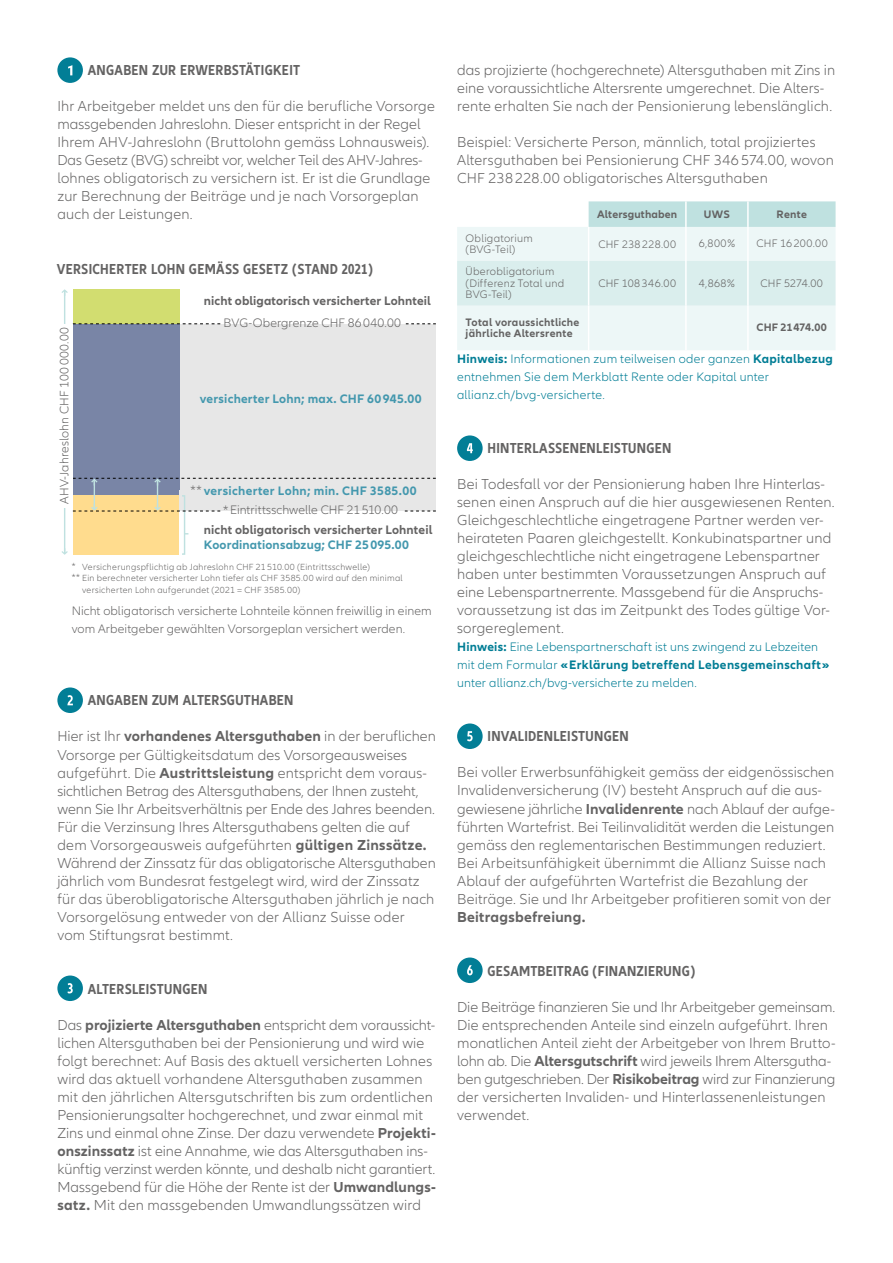
<style>
.page{position:relative;width:893px;height:1263px;background:#fff}
.page>*{position:absolute;margin:0;border:0;box-sizing:border-box;transform-origin:0 0}
.t1{font:300 15px/18px "Allianz Neo";letter-spacing:.005em;color:#646363}
.t2{font:700 condensed 15px "Allianz Neo";letter-spacing:.02em;color:#646363}
.t3{font:700 15px "Allianz Neo";letter-spacing:.015em;color:#646363}
.t4{font:300 12.75px/18px "Allianz Neo";letter-spacing:.015em;color:#007d95}
.t5{font:300 12.75px/18px "Allianz Neo";letter-spacing:.005em;color:#646363}
.t6{font:700 12.75px "Allianz Neo";letter-spacing:.02em;color:#4498ae}
.t7{font:700 12.75px "Allianz Neo";letter-spacing:.01em;color:#646363}
.t8{font:300 12.6px "Allianz Neo";letter-spacing:.015em;color:#646363}
.t9{font:300 11.25px/11.2px "Allianz Neo";letter-spacing:.02em;color:#646363}
.t10{font:700 11.25px/11.2px "Allianz Neo";letter-spacing:.025em;color:#646363}
.t11{font:300 9.15px "Allianz Neo";letter-spacing:.03em;color:#646363}
.s1{font-weight:300;color:#646363}
.s2{font-weight:700}
</style>
<div class="page">
<div style="left:589px;top:201px;width:247px;height:26px;background:#bfe1e0"></div>
<div style="left:457px;top:227px;width:379px;height:123px;background:#edf7f7"></div>
<div style="left:457px;top:261px;width:379px;height:45px;background:#daeeed"></div>
<hr style="left:685px;top:201px;width:2px;height:26px;background:#fff">
<hr style="left:747px;top:201px;width:2px;height:26px;background:#fff">
<hr style="left:588px;top:227px;width:1px;height:34px;background:#fff">
<hr style="left:588px;top:306px;width:1px;height:44px;background:#fff">
<hr style="left:685px;top:227px;width:2px;height:34px;background:#fff">
<hr style="left:685px;top:306px;width:2px;height:44px;background:#fff">
<hr style="left:747px;top:227px;width:2px;height:34px;background:#fff">
<hr style="left:747px;top:306px;width:2px;height:44px;background:#fff">
<hr style="left:588px;top:261px;width:1px;height:45px;background:#fff">
<hr style="left:685px;top:261px;width:2px;height:45px;background:#fff">
<hr style="left:747px;top:261px;width:2px;height:45px;background:#fff">
<div style="left:57px;top:57px;width:26px;height:26px;background:#027e96;border-radius:50%"></div>
<svg style="left:68px;top:65px;width:4px;height:10px"></svg>
<div style="left:57px;top:687px;width:26px;height:26px;background:#027e96;border-radius:50%"></div>
<svg style="left:67px;top:695px;width:6px;height:10px"></svg>
<div style="left:57px;top:975px;width:26px;height:26px;background:#027e96;border-radius:50%"></div>
<svg style="left:68px;top:983px;width:5px;height:10px"></svg>
<div style="left:457px;top:435px;width:26px;height:26px;background:#027e96;border-radius:50%"></div>
<svg style="left:467px;top:443px;width:6px;height:10px"></svg>
<div style="left:457px;top:723px;width:26px;height:26px;background:#027e96;border-radius:50%"></div>
<svg style="left:467px;top:731px;width:6px;height:10px"></svg>
<div style="left:457px;top:957px;width:26px;height:26px;background:#027e96;border-radius:50%"></div>
<svg style="left:467px;top:965px;width:6px;height:10px"></svg>
<div style="left:77px;top:324px;width:359px;height:187px;background:#e7e7e7"></div>
<div style="left:73px;top:324px;width:106px;height:171px;background:#7985a6"></div>
<div style="left:73px;top:289px;width:106px;height:35px;background:#d2dd70"></div>
<div style="left:73px;top:495px;width:106px;height:60px;background:#ffdc8e"></div>
<hr style="left:94px;top:479px;width:1px;height:30px;background:#bfe1e0">
<hr style="left:157px;top:479px;width:1px;height:30px;background:#bfe1e0">
<svg style="left:73px;top:478px;width:363px;height:7px"></svg>
<hr style="left:64px;top:291px;width:1px;height:262px;background:#bfe1e0">
<svg style="left:61px;top:548px;width:7px;height:7px"></svg>
<svg style="left:61px;top:289px;width:7px;height:7px"></svg>
<svg style="left:405px;top:511px;width:31px;height:1px"></svg>
<div style="left:179px;top:495px;width:6px;height:60px;border:1px solid #bfe1e0"></div>
<hr style="left:179px;top:503px;width:3px;height:52px;background:#fff">
<hr style="left:179px;top:490px;width:3px;height:21px;background:#e7e7e7">
<svg style="left:73px;top:323px;width:147px;height:1px"></svg>
<svg style="left:406px;top:323px;width:30px;height:1px"></svg>
<svg style="left:73px;top:504px;width:147px;height:8px"></svg>
<p class="t2" style="left:88px;top:62px;width:214px">ANGABEN ZUR ERWERBSTÄTIGKEIT</p>
<p class="t1" style="left:57px;top:98px;width:379px">Ihr Arbeitgeber meldet uns den für die berufliche Vorsorge massgebenden Jahreslohn. Dieser entspricht in der Regel Ihrem AHV-Jahreslohn (Bruttolohn gemäss Lohnausweis).<br>Das Gesetz (BVG) schreibt vor, welcher Teil des AHV-Jahres&shy;lohnes obligatorisch zu versichern ist. Er ist die Grundlage zur Berechnung der Beiträge und je nach Vorsorgeplan auch der Leistungen.</p>
<p class="t2" style="left:57px;top:260px;width:318px">VERSICHERTER LOHN GEMÄSS GESETZ (STAND 2021)</p>
<p class="t8" style="left:57px;top:504px;width:178px;rotate:-90deg">AHV-Jahreslohn CHF 100 000.00</p>
<p class="t7" style="left:204px;top:293px;width:228px">nicht obligatorisch versicherter Lohnteil</p>
<p class="t5" style="left:224px;top:314px;width:179px">BVG-Obergrenze CHF 86040.00</p>
<p class="t6" style="left:200px;top:391px;width:223px">versicherter Lohn; max. CHF 60 945.00</p>
<p class="t6" style="left:191px;top:483px;width:228px"><span class="s1">**</span> versicherter Lohn; min. CHF 3585.00</p>
<p class="t5" style="left:223px;top:501px;width:176px">*Eintrittsschwelle CHF 21510.00</p>
<p class="t7" style="left:204px;top:523px;width:230px">nicht obligatorisch versicherter Lohnteil</p>
<p class="t6" style="left:204px;top:538px;width:207px">Koordinationsabzug; CHF 25095.00</p>
<p class="t11" style="left:72px;top:561px;width:300px">* Versicherungspflichtig ab Jahreslohn CHF 21 510.00 (Eintrittsschwelle)</p>
<p class="t11" style="left:72px;top:573px;width:333px">** Ein berechneter versicherter Lohn tiefer als CHF 3585.00 wird auf den minimal</p>
<p class="t11" style="left:82px;top:584px;width:220px">versicherten Lohn aufgerundet (2021 = CHF 3585.00)</p>
<p class="t5" style="left:72px;top:603px;width:362px">Nicht obligatorisch versicherte Lohnteile können freiwillig in einem vom Arbeitgeber gewählten Vorsorgeplan versichert werden.</p>
<p class="t2" style="left:88px;top:692px;width:207px">ANGABEN ZUM ALTERSGUTHABEN</p>
<p class="t1" style="left:57px;top:728px;width:380px">Hier ist Ihr <span class="s2">vorhandenes Altersguthaben</span> in der beruflichen Vorsorge per Gültigkeitsdatum des Vorsorgeausweises aufgeführt. Die <span class="s2">Austrittsleistung</span> entspricht dem voraus&shy;sichtlichen Betrag des Altersguthabens, der Ihnen zusteht, wenn Sie Ihr Arbeitsverhältnis per Ende des Jahres beenden.<br>Für die Verzinsung Ihres Altersguthabens gelten die auf dem Vorsorgeausweis aufgeführten <span class="s2">gültigen Zinssätze.<br></span>Während der Zinssatz für das obligatorische Altersguthaben jährlich vom Bundesrat festgelegt wird, wird der Zinssatz für das überobligatorische Altersguthaben jährlich je nach Vorsorgelösung entweder von der Allianz Suisse oder vom Stiftungsrat bestimmt.</p>
<p class="t2" style="left:88px;top:980px;width:121px">ALTERSLEISTUNGEN</p>
<p class="t1" style="left:57px;top:1016px;width:380px">Das <span class="s2">projizierte Altersguthaben</span> entspricht dem voraussicht&shy;lichen Altersguthaben bei der Pensionierung und wird wie folgt berechnet: Auf Basis des aktuell versicherten Lohnes wird das aktuell vorhandene Altersguthaben zusammen mit den jährlichen Altersgutschriften bis zum ordentlichen Pensionierungsalter hochgerechnet, und zwar einmal mit Zins und einmal ohne Zinse. Der dazu verwendete <span class="s2">Projekti&shy;onszinssatz</span> ist eine Annahme, wie das Altersguthaben ins&shy;künftig verzinst werden könnte, und deshalb nicht garantiert.<br>Massgebend für die Höhe der Rente ist der <span class="s2">Umwandlungs&shy;satz.</span> Mit den massgebenden Umwandlungssätzen wird</p>
<p class="t1" style="left:457px;top:62px;width:379px">das projizierte (hochgerechnete) Altersguthaben mit Zins in eine voraussichtliche Altersrente umgerechnet. Die Alters&shy;rente erhalten Sie nach der Pensionierung lebenslänglich.</p>
<p class="t1" style="left:457px;top:134px;width:378px">Beispiel: Versicherte Person, männlich, total projiziertes<br>Altersguthaben bei Pensionierung CHF 346 574.00, wovon<br>CHF 238 228.00 obligatorisches Altersguthaben</p>
<p class="t10" style="left:597px;top:208px;width:82px">Altersguthaben</p>
<p class="t10" style="left:704px;top:208px;width:27px">UWS</p>
<p class="t10" style="left:777px;top:208px;width:32px">Rente</p>
<p class="t9" style="left:466px;top:233px;width:69px">Obligatorium (BVG-Teil)</p>
<p class="t9" style="left:598px;top:239px;width:79px">CHF 238 228.00</p>
<p class="t9" style="left:699px;top:238px;width:38px">6,800%</p>
<p class="t9" style="left:756px;top:238px;width:73px">CHF 16 200.00</p>
<p class="t9" style="left:466px;top:266px;width:100px">Überobligatorium (Differenz Total und<br>BVG-Teil)</p>
<p class="t9" style="left:598px;top:278px;width:79px">CHF 108 346.00</p>
<p class="t9" style="left:699px;top:278px;width:37px">4,868%</p>
<p class="t9" style="left:760px;top:278px;width:64px">CHF 5274.00</p>
<p class="t10" style="left:466px;top:317px;width:115px">Total voraussichtliche jährliche Altersrente</p>
<p class="t10" style="left:757px;top:322px;width:72px">CHF 21474.00</p>
<p class="t4" style="left:457px;top:351px;width:377px"><span class="s2">Hinweis:</span> Informationen zum teilweisen oder ganzen <span class="s2">Kapitalbezug </span>entnehmen Sie dem Merkblatt Rente oder Kapital unter allianz.ch/bvg-versicherte.</p>
<p class="t2" style="left:487px;top:440px;width:185px">HINTERLASSENENLEISTUNGEN</p>
<p class="t1" style="left:457px;top:476px;width:379px">Bei Todesfall vor der Pensionierung haben Ihre Hinterlas&shy;senen einen Anspruch auf die hier ausgewiesenen Renten.<br>Gleichgeschlechtliche eingetragene Partner werden ver&shy;heirateten Paaren gleichgestellt. Konkubinatspartner und gleichgeschlechtliche nicht eingetragene Lebenspartner haben unter bestimmten Voraussetzungen Anspruch auf eine Lebenspartnerrente. Massgebend für die Anspruchs&shy;voraussetzung ist das im Zeitpunkt des Todes gültige Vor&shy;sorgereglement.</p>
<p class="t4" style="left:457px;top:639px;width:374px"><span class="s2">Hinweis:</span> Eine Lebenspartnerschaft ist uns zwingend zu Lebzeiten mit dem Formular <span class="s2">«Erklärung betreffend Lebensgemeinschaft» </span>unter allianz.ch/bvg-versicherte zu melden.</p>
<p class="t2" style="left:487px;top:728px;width:143px">INVALIDENLEISTUNGEN</p>
<p class="t1" style="left:457px;top:764px;width:379px">Bei voller Erwerbsunfähigkeit gemäss der eidgenössischen Invalidenversicherung (IV) besteht Anspruch auf die aus&shy;gewiesene jährliche <span class="s2">Invalidenrente</span> nach Ablauf der aufge&shy;führten Wartefrist. Bei Teilinvalidität werden die Leistungen gemäss den reglementarischen Bestimmungen reduziert.<br>Bei Arbeitsunfähigkeit übernimmt die Allianz Suisse nach Ablauf der aufgeführten Wartefrist die Bezahlung der Beiträge. Sie und Ihr Arbeitgeber profitieren somit von der</p>
<p class="t3" style="left:457px;top:908px;width:130px">Beitragsbefreiung.</p>
<p class="t2" style="left:487px;top:962px;width:209px">GESAMTBEITRAG (FINANZIERUNG)</p>
<p class="t1" style="left:457px;top:998px;width:380px">Die Beiträge finanzieren Sie und Ihr Arbeitgeber gemeinsam.<br>Die entsprechenden Anteile sind einzeln aufgeführt. Ihren monatlichen Anteil zieht der Arbeitgeber von Ihrem Brutto&shy;lohn ab. Die <span class="s2">Altersgutschrift</span> wird jeweils Ihrem Altersgutha&shy;ben gutgeschrieben. Der <span class="s2">Risikobeitrag</span> wird zur Finanzierung der versicherten Invaliden- und Hinterlassenenleistungen verwendet.</p>
</div>
